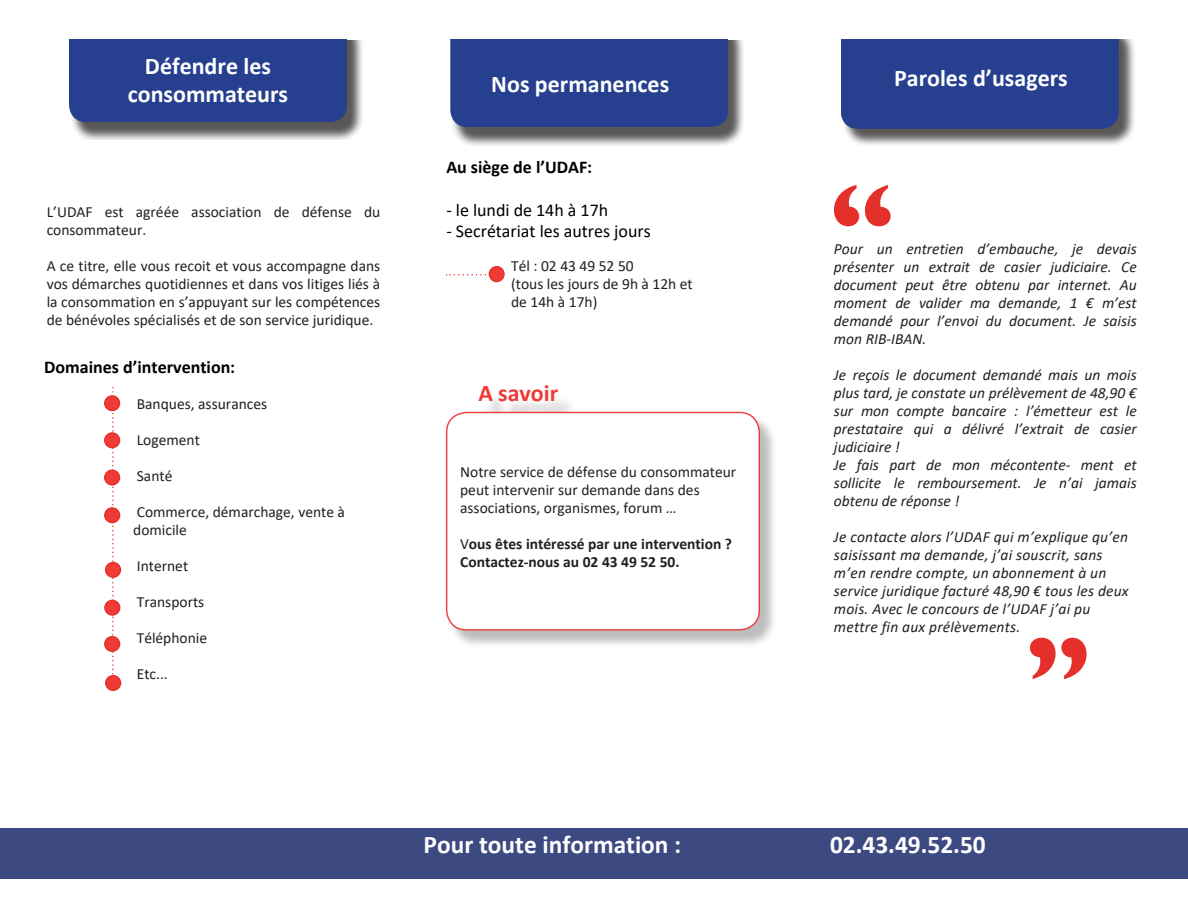
<style>
.page{position:relative;width:1188px;height:918px;background:#fff}
.page>*{position:absolute;margin:0;border:0;box-sizing:border-box;transform-origin:0 0}
.t1{font:700 25.35px "Calibri";color:#fff}
.t2{font:700 24px/28.2px "Calibri";color:#fff;text-align:center}
.t3{font:700 24px "Calibri";color:#ef3b36}
.t4{font:18px "Calibri";color:#000}
.t5{font:700 18px "Calibri";color:#000}
.t6{font:italic 15.45px/18px "Calibri";letter-spacing:.015em;color:#231f20;text-align:justify}
.t7{font:15.45px/18px "Calibri";color:#231f20}
.t8{font:700 15.45px/18px "Calibri";color:#231f20}
.s1{font-weight:400}
</style>
<div class="page">
<div style="left:0;top:828px;width:1188px;height:51px;background:#3d4a82"></div>
<img style="left:73px;top:40px;width:289px;height:99px">
<div style="left:69px;top:39px;width:278px;height:83px;background:#26408f"></div>
<img style="left:454px;top:40px;width:289px;height:105px">
<div style="left:450px;top:39px;width:278px;height:88px;background:#26408f"></div>
<img style="left:845px;top:39px;width:289px;height:106px">
<div style="left:841px;top:39px;width:278px;height:90px;background:#26408f"></div>
<svg style="left:104px;top:387px;width:17px;height:304px"></svg>
<svg style="left:446px;top:412px;width:314px;height:219px"></svg>
<svg style="left:446px;top:266px;width:59px;height:16px"></svg>
<svg style="left:834px;top:185px;width:56px;height:41px"></svg>
<svg style="left:1030px;top:638px;width:56px;height:41px"></svg>
<p class="t2" style="left:128px;top:54px;width:162px">Défendre les consommateurs</p>
<p class="t2" style="left:491px;top:72px;width:179px">Nos permanences</p>
<p class="t2" style="left:894px;top:65px;width:175px">Paroles d’usagers</p>
<p class="t5" style="left:446px;top:160px;width:147px">Au siège de l’UDAF:</p>
<p class="t4" style="left:446px;top:202px;width:163px">- le lundi de 14h à 17h</p>
<p class="t4" style="left:446px;top:224px;width:206px">- Secrétariat les autres jours</p>
<p class="t7" style="left:47px;top:204px;width:335px">L’UDAF est agréée association de défense du consommateur.</p>
<p class="t7" style="left:47px;top:258px;width:335px;text-align:justify">A ce titre, elle vous recoit et vous accompagne dans vos démarches quotidiennes et dans vos litiges liés à la consommation en s’appuyant sur les compétences de bénévoles spécialisés et de son service juridique.</p>
<p class="t7" style="left:511px;top:258px;width:124px">Tél : 02 43 49 52 50</p>
<p class="t7" style="left:511px;top:276px;width:183px">(tous les jours de 9h à 12h et</p>
<p class="t7" style="left:511px;top:294px;width:88px">de 14h à 17h)</p>
<p class="t5" style="left:44px;top:360px;width:192px">Domaines d’intervention:</p>
<p class="t7" style="left:137px;top:396px;width:132px">Banques, assurances</p>
<p class="t7" style="left:137px;top:432px;width:65px">Logement</p>
<p class="t7" style="left:137px;top:468px;width:37px">Santé</p>
<p class="t7" style="left:137px;top:504px;width:210px">Commerce, démarchage, vente à</p>
<p class="t7" style="left:133px;top:522px;width:55px">domicile</p>
<p class="t7" style="left:137px;top:558px;width:53px">Internet</p>
<p class="t7" style="left:137px;top:594px;width:69px">Transports</p>
<p class="t7" style="left:137px;top:630px;width:72px">Téléphonie</p>
<p class="t7" style="left:137px;top:666px;width:33px">Etc...</p>
<p class="t3" style="left:478px;top:383px;width:81px">A savoir</p>
<p class="t7" style="left:460px;top:464px;width:278px">Notre service de défense du consommateur peut intervenir sur demande dans des associations, organismes, forum …</p>
<p class="t8" style="left:460px;top:536px;width:273px"><span class="s1">V</span>ous êtes intéressé par une intervention ?<br>Contactez-nous au 02 43 49 52 50.</p>
<p class="t6" style="left:834px;top:241px;width:304px">Pour un entretien d’embauche, je devais présenter un extrait de casier judiciaire. Ce document peut être obtenu par internet. Au moment de valider ma demande, 1 € m’est demandé pour l’envoi du document. Je saisis mon RIB-IBAN.</p>
<p class="t6" style="left:834px;top:367px;width:304px">Je reçois le document demandé mais un mois plus tard, je constate un prélèvement de 48,90 € sur mon compte bancaire : l’émetteur est le prestataire qui a délivré l’extrait de casier judiciaire !</p>
<p class="t6" style="left:834px;top:457px;width:304px">Je fais part de mon mécontente- ment et sollicite le remboursement. Je n’ai jamais obtenu de réponse !</p>
<p class="t6" style="left:834px;top:529px;width:296px;text-align:left">Je contacte alors l’UDAF qui m’explique qu’en saisissant ma demande, j’ai souscrit, sans m’en rendre compte, un abonnement à un service juridique facturé 48,90 € tous les deux mois. Avec le concours de l’UDAF j’ai pu mettre fin aux prélèvements.</p>
<p class="t1" style="left:424px;top:834px;width:259px">Pour toute information :</p>
<p class="t1" style="left:830px;top:834px;width:157px">02.43.49.52.50</p>
</div>
